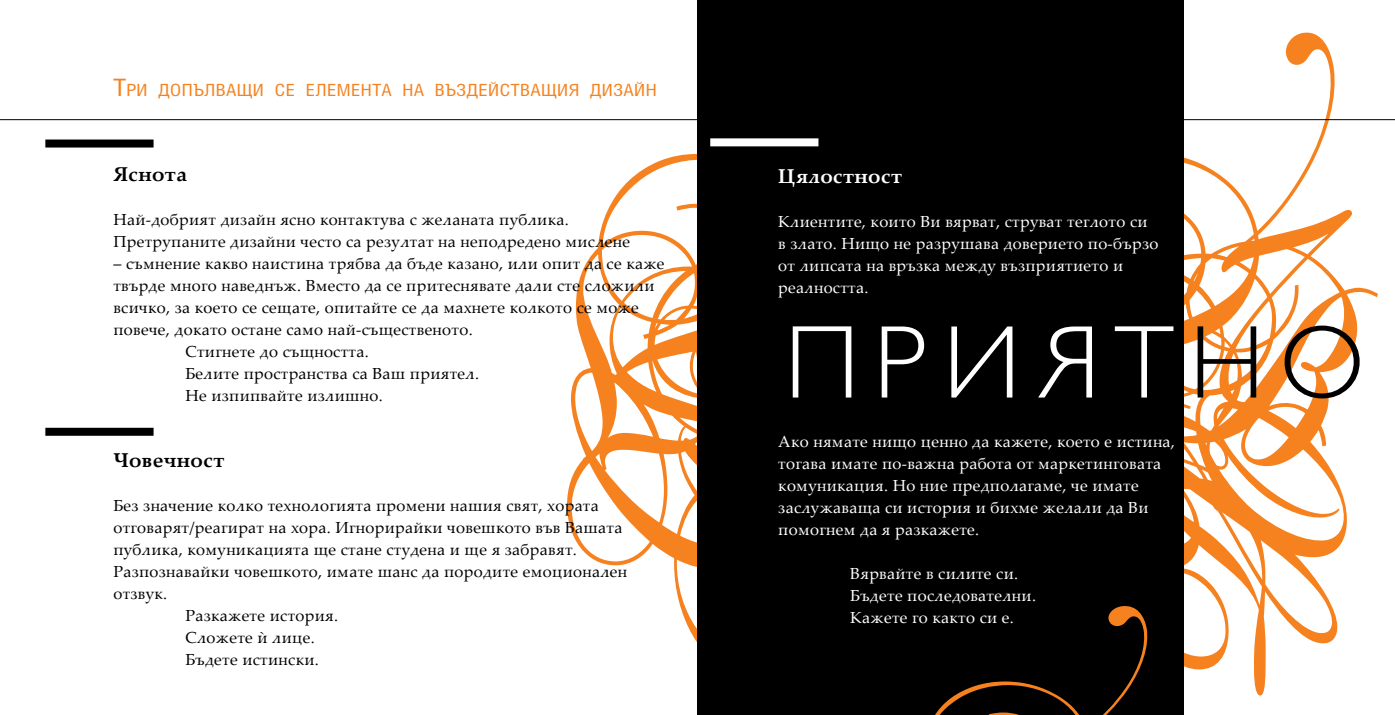
<style>
.page{position:relative;width:1395px;height:715px;background:#fff}
.page>*{position:absolute;margin:0;border:0;box-sizing:border-box;transform-origin:0 0}
.t1{font:700 20px "Palatino Linotype";letter-spacing:.02em;color:#000}
.t2{font:700 20px "Palatino Linotype";letter-spacing:.02em;color:#fff}
.t3{font:16.8px "Hebar Condensed CYR";letter-spacing:.03em;color:#f5821f;scale:1.17 1}
.t4{font:16px/22px "Palatino Linotype";letter-spacing:.02em;color:#000}
.t5{font:16px/22px "Palatino Linotype";letter-spacing:.02em;color:#fff}
.s1{font-size:24px}
</style>
<div class="page">
<svg style="left:567px;top:120px;width:130px;height:522px"></svg>
<svg style="left:1183px;top:30px;width:195px;height:665px"></svg>
<div style="left:697px;top:0;width:486px;height:714px;background:#000"></div>
<div style="left:45px;top:139px;width:109px;height:8px;background:#000"></div>
<hr style="left:0;top:119px;width:1395px;height:1px;background:#000">
<div style="left:45px;top:427px;width:109px;height:8px;background:#000"></div>
<div style="left:710px;top:138px;width:108px;height:8px;background:#fff"></div>
<svg style="left:793px;top:326px;width:58px;height:71px"></svg>
<svg style="left:881px;top:326px;width:43px;height:71px"></svg>
<svg style="left:951px;top:326px;width:61px;height:71px"></svg>
<svg style="left:1038px;top:326px;width:54px;height:71px"></svg>
<svg style="left:1115px;top:326px;width:58px;height:71px"></svg>
<svg style="left:1197px;top:325px;width:162px;height:73px"></svg>
<svg style="left:935px;top:606px;width:213px;height:108px"></svg>
<p class="t3" style="left:113px;top:80px;width:466px"><span class="s1">Т</span>ри допълващи се елемента на въздействащия дизайн</p>
<p class="t1" style="left:113px;top:159px;width:75px">Яснота</p>
<p class="t4" style="left:113px;top:207px;width:518px">Най-добрият дизайн ясно контактува с желаната публика.<br>Претрупаните дизайни често са резултат на неподредено мислене</p>
<p class="t4" style="left:113px;top:251px;width:553px">– съмнение какво наистина трябва да бъде казано, или опит да се каже</p>
<p class="t4" style="left:113px;top:273px;width:542px">твърде много наведнъж. Вместо да се притеснявате дали сте сложили</p>
<p class="t4" style="left:113px;top:295px;width:527px">всичко, за което се сещате, опитайте се да махнете колкото се може</p>
<p class="t4" style="left:113px;top:317px;width:361px">повече, докато остане само най-същественото.</p>
<p class="t4" style="left:185px;top:339px;width:185px">Стигнете до същността.</p>
<p class="t4" style="left:185px;top:361px;width:295px">Белите пространства са Ваш приятел.</p>
<p class="t4" style="left:185px;top:383px;width:199px">Не изпипвайте излишно.</p>
<p class="t1" style="left:113px;top:445px;width:112px">Човечност</p>
<p class="t4" style="left:113px;top:493px;width:487px">Без значение колко технологията промени нашия свят, хората</p>
<p class="t4" style="left:113px;top:515px;width:510px">отговарят/реагират на хора. Игнорирайки човешкото във Вашата</p>
<p class="t4" style="left:113px;top:537px;width:465px">публика, комуникацията ще стане студена и ще я забравят.</p>
<p class="t4" style="left:113px;top:559px;width:515px">Разпознавайки човешкото, имате шанс да породите емоционален</p>
<p class="t4" style="left:113px;top:581px;width:55px">отзвук.</p>
<p class="t4" style="left:185px;top:603px;width:154px">Разкажете история.</p>
<p class="t4" style="left:185px;top:625px;width:131px">Сложете ѝ лице.</p>
<p class="t4" style="left:185px;top:647px;width:135px">Бъдете истински.</p>
<p class="t2" style="left:778px;top:161px;width:125px">Цялостност</p>
<p class="t5" style="left:778px;top:209px;width:382px">Клиентите, които Ви вярват, струват теглото си в злато. Нищо не разрушава доверието по-бързо от липсата на връзка между възприятието и реалността.</p>
<p class="t5" style="left:778px;top:429px;width:398px">Ако нямате нищо ценно да кажете, което е истина, тогава имате по-важна работа от маркетинговата комуникация. Но ние предполагаме, че имате заслужаваща си история и бихме желали да Ви помогнем да я разкажете.</p>
<p class="t5" style="left:850px;top:561px;width:187px">Вярвайте в силите си.<br>Бъдете последователни.<br>Кажете го както си е.</p>
</div>
